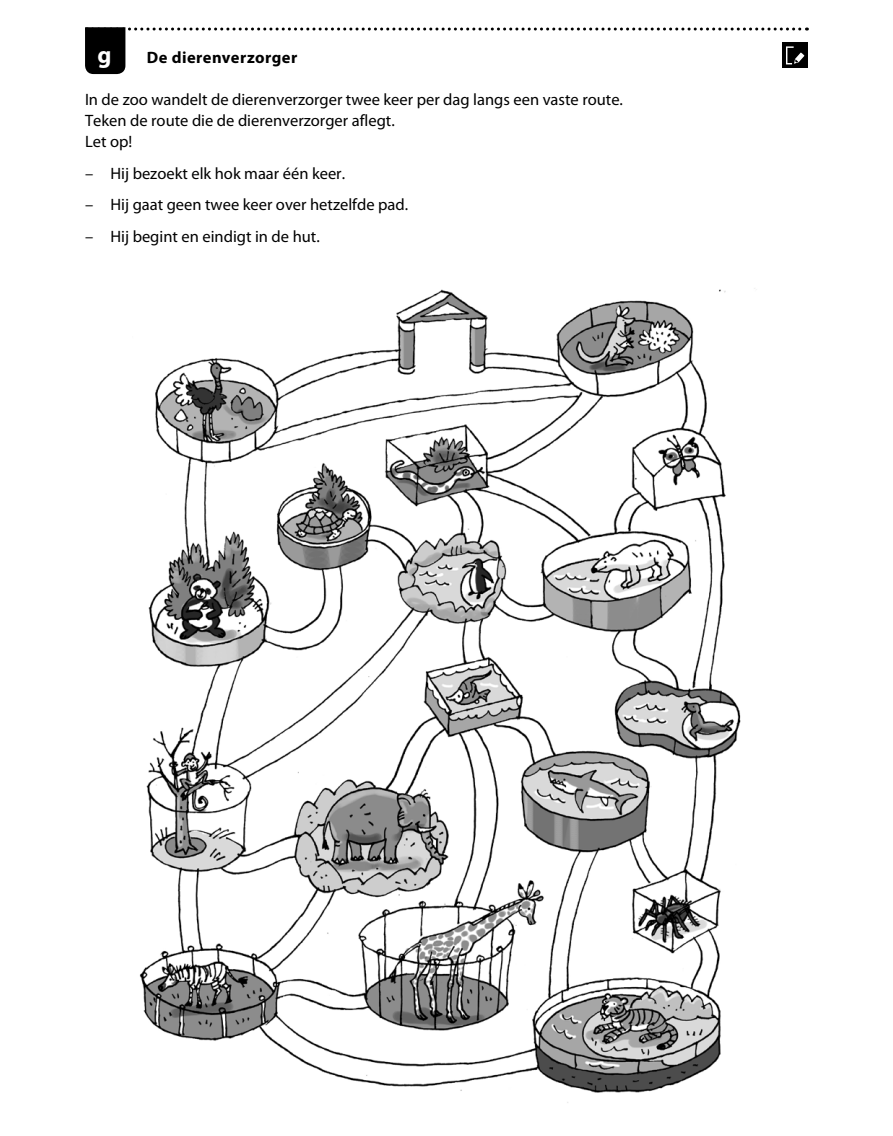
<style>
.page{position:relative;width:893px;height:1136px;background:#fff}
.page>*{position:absolute;margin:0;border:0;box-sizing:border-box;transform-origin:0 0}
.t1{font:700 24px "Myriad Pro";color:#fff}
.t2{font:16.5px/21px "Myriad Pro";color:#000}
.t3{font:700 16.5px "Myriad Pro";letter-spacing:.03em;color:#000}
</style>
<div class="page">
<img style="left:139px;top:288px;width:616px;height:815px">
<div style="left:782px;top:42px;width:26px;height:25px;background:#000"></div>
<svg style="left:85px;top:27px;width:722px;height:47px"></svg>
<h1 class="t1" style="left:98px;top:42px;width:16px">g</h1>
<p class="t3" style="left:147px;top:48px;width:152px">De dierenverzorger</p>
<p class="t2" style="left:85px;top:90px;width:539px">In de zoo wandelt de dierenverzorger twee keer per dag langs een vaste route.<br>Teken de route die de dierenverzorger aflegt.<br>Let op!</p>
<p class="t2" style="left:85px;top:163px;width:262px">– Hij bezoekt elk hok maar één keer.</p>
<p class="t2" style="left:85px;top:195px;width:325px">– Hij gaat geen twee keer over hetzelfde pad.</p>
<p class="t2" style="left:85px;top:226px;width:236px">– Hij begint en eindigt in de hut.</p>
</div>
